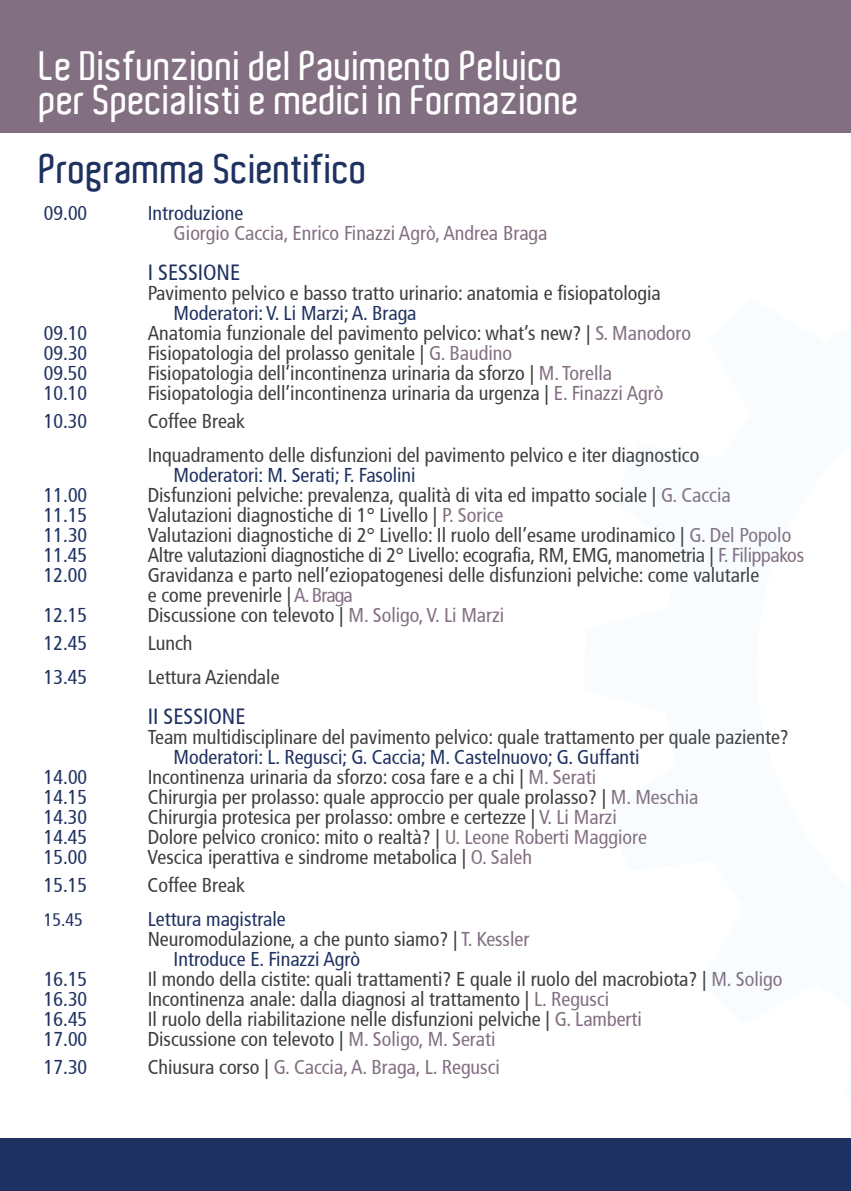
<style>
.page{position:relative;width:851px;height:1191px;background:#fff}
.page>*{position:absolute;margin:0;border:0;box-sizing:border-box;transform-origin:0 0}
.t1{font:600 40px/34px "Aldo";color:#fff}
.t2{font:600 40px "Aldo";color:#1f3161}
.t3{font:condensed 22px "Frutiger";color:#1f3161}
.t4{font:condensed 20px/34px "Frutiger";color:#3e3e3f}
.t5{font:condensed 20px "Frutiger";color:#1f3161}
.t6{font:condensed 20px "Frutiger";color:#826f82}
.t7{font:condensed 18px "Frutiger";color:#1f3161}
.s1{color:#826f82}
.s2{color:#3e3e3f}
</style>
<div class="page">
<div style="left:0;top:0;width:850px;height:132px;background:#826f82"></div>
<div style="left:0;top:1138px;width:850px;height:53px;background:#1f3161"></div>
<h1 class="t1" style="left:40px;top:50px;width:541px">Le Disfunzioni del Pavimento Pelvico per Specialisti e medici in Formazione</h1>
<h1 class="t2" style="left:40px;top:147px;width:329px">Programma Scientifico</h1>
<p class="t5" style="left:44px;top:201px;width:45px">09.00</p>
<p class="t5" style="left:148px;top:201px;width:97px">Introduzione</p>
<p class="t6" style="left:174px;top:221px;width:375px">Giorgio Caccia, Enrico Finazzi Agrò, Andrea Braga</p>
<p class="t3" style="left:148px;top:259px;width:94px">I SESSIONE</p>
<p class="t4" style="left:148px;top:276px;width:514px">Pavimento pelvico e basso tratto urinario: anatomia e fisiopatologia</p>
<p class="t5" style="left:174px;top:301px;width:244px">Moderatori: V. Li Marzi; A. Braga</p>
<p class="t5" style="left:44px;top:321px;width:45px">09.10</p>
<p class="t4" style="left:148px;top:316px;width:545px">Anatomia funzionale del pavimento pelvico: what’s new? | <span class="s1">S. Manodoro</span></p>
<p class="t5" style="left:44px;top:341px;width:45px">09.30</p>
<p class="t4" style="left:148px;top:336px;width:366px">Fisiopatologia del prolasso genitale | <span class="s1">G. Baudino</span></p>
<p class="t5" style="left:44px;top:361px;width:45px">09.50</p>
<p class="t4" style="left:148px;top:356px;width:466px">Fisiopatologia dell’incontinenza urinaria da sforzo | <span class="s1">M. Torella</span></p>
<p class="t5" style="left:44px;top:381px;width:45px">10.10</p>
<p class="t4" style="left:148px;top:376px;width:517px">Fisiopatologia dell’incontinenza urinaria da urgenza | <span class="s1">E. Finazzi Agrò</span></p>
<p class="t5" style="left:44px;top:409px;width:45px">10.30</p>
<p class="t4" style="left:148px;top:404px;width:553px">Coffee Break<br>Inquadramento delle disfunzioni del pavimento pelvico e iter diagnostico</p>
<p class="t5" style="left:174px;top:463px;width:243px">Moderatori: M. Serati; F. Fasolini</p>
<p class="t5" style="left:44px;top:483px;width:45px">11.00</p>
<p class="t4" style="left:148px;top:478px;width:584px">Disfunzioni pelviche: prevalenza, qualità di vita ed impatto sociale | <span class="s1">G. Caccia</span></p>
<p class="t5" style="left:44px;top:503px;width:45px">11.15</p>
<p class="t4" style="left:148px;top:498px;width:357px">Valutazioni diagnostiche di 1° Livello | <span class="s1">P. Sorice</span></p>
<p class="t5" style="left:44px;top:523px;width:45px">11.30</p>
<p class="t4" style="left:148px;top:518px;width:645px">Valutazioni diagnostiche di 2° Livello: Il ruolo dell’esame urodinamico | <span class="s1">G. Del Popolo</span></p>
<p class="t5" style="left:44px;top:543px;width:45px">11.45</p>
<p class="t4" style="left:148px;top:538px;width:657px">Altre valutazioni diagnostiche di 2° Livello: ecografia, RM, EMG, manometria | <span class="s1">F. Filippakos</span></p>
<p class="t5" style="left:44px;top:563px;width:45px">12.00</p>
<p class="t4" style="left:148px;top:565px;width:613px;line-height:20px">Gravidanza e parto nell’eziopatogenesi delle disfunzioni pelviche: come valutarle e come prevenirle |<span class="s1">A. Braga</span></p>
<p class="t5" style="left:44px;top:603px;width:45px">12.15</p>
<p class="t4" style="left:148px;top:598px;width:358px">Discussione con televoto | <span class="s1">M. Soligo, V. Li Marzi</span></p>
<p class="t5" style="left:44px;top:631px;width:45px">12.45</p>
<p class="t4" style="left:148px;top:626px;width:46px">Lunch</p>
<p class="t5" style="left:44px;top:665px;width:45px">13.45</p>
<p class="t4" style="left:148px;top:660px;width:133px">Lettura Aziendale</p>
<p class="t3" style="left:148px;top:703px;width:99px">II SESSIONE</p>
<p class="t4" style="left:148px;top:720px;width:642px">Team multidisciplinare del pavimento pelvico: quale trattamento per quale paziente?</p>
<p class="t5" style="left:174px;top:745px;width:467px">Moderatori: L. Regusci; G. Caccia; M. Castelnuovo; G. Guffanti</p>
<p class="t5" style="left:44px;top:765px;width:45px">14.00</p>
<p class="t4" style="left:148px;top:760px;width:450px">Incontinenza urinaria da sforzo: cosa fare e a chi | <span class="s1">M. Serati</span></p>
<p class="t5" style="left:44px;top:785px;width:45px">14.15</p>
<p class="t4" style="left:148px;top:780px;width:552px">Chirurgia per prolasso: quale approccio per quale prolasso? | <span class="s1">M. Meschia</span></p>
<p class="t5" style="left:44px;top:805px;width:45px">14.30</p>
<p class="t4" style="left:148px;top:800px;width:470px">Chirurgia protesica per prolasso: ombre e certezze | <span class="s1">V. Li Marzi</span></p>
<p class="t5" style="left:44px;top:825px;width:45px">14.45</p>
<p class="t4" style="left:148px;top:820px;width:500px">Dolore pelvico cronico: mito o realtà? | <span class="s1">U. Leone Roberti Maggiore</span></p>
<p class="t5" style="left:44px;top:845px;width:45px">15.00</p>
<p class="t4" style="left:148px;top:840px;width:386px">Vescica iperattiva e sindrome metabolica | <span class="s1">O. Saleh</span></p>
<p class="t5" style="left:44px;top:873px;width:45px">15.15</p>
<p class="t4" style="left:148px;top:868px;width:99px">Coffee Break</p>
<p class="t7" style="left:44px;top:909px;width:40px">15.45</p>
<p class="t5" style="left:148px;top:907px;width:140px">Lettura magistrale</p>
<p class="t4" style="left:148px;top:922px;width:383px">Neuromodulazione, a che punto siamo? | <span class="s1">T. Kessler</span></p>
<p class="t5" style="left:174px;top:947px;width:188px">Introduce E. Finazzi Agrò</p>
<p class="t5" style="left:44px;top:967px;width:45px">16.15</p>
<p class="t4" style="left:148px;top:962px;width:636px">Il mondo della cistite: quali trattamenti? E quale il ruolo del macrobiota? | <span class="s1">M. Soligo</span></p>
<p class="t5" style="left:44px;top:987px;width:45px">16.30</p>
<p class="t4" style="left:148px;top:982px;width:463px">Incontinenza anale: dalla diagnosi al trattamento | <span class="s1">L. Regusci</span></p>
<p class="t5" style="left:44px;top:1007px;width:45px">16.45</p>
<p class="t4" style="left:148px;top:1002px;width:495px">Il ruolo della riabilitazione nelle disfunzioni pelviche | <span class="s1">G. Lamberti</span></p>
<p class="t5" style="left:44px;top:1027px;width:45px">17.00</p>
<p class="t4" style="left:148px;top:1022px;width:349px">Discussione con televoto | <span class="s1">M. Soligo, M. Serati</span></p>
<p class="t5" style="left:44px;top:1055px;width:45px">17.30</p>
<p class="t6" style="left:148px;top:1055px;width:353px"><span class="s2">Chiusura corso |</span> G. Caccia, A. Braga, L. Regusci</p>
</div>
